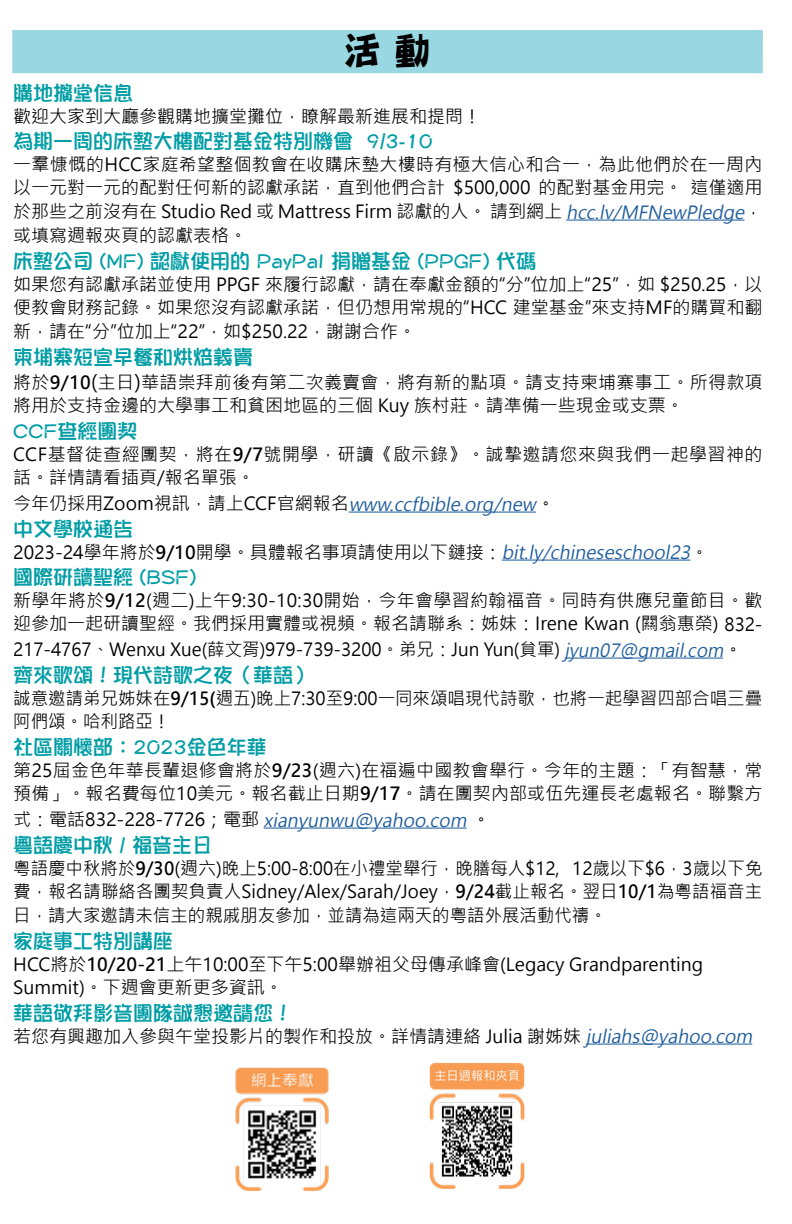
<style>
.page{position:relative;width:792px;height:1224px;background:#fff}
.page>*{position:absolute;margin:0;border:0;box-sizing:border-box;transform-origin:0 0}
.t1{font:38px "DF Ping Ju W7 WINP BF";color:#000}
.t2{font:20px "DF Cai Dai W7 WINP BF";color:#009da5}
.t3{font:18px/24px "Microsoft Jheng Hei UI Regular";color:#000}
.t4{font:18px/24px "Microsoft Jheng Hei UI Regular";letter-spacing:.025em;color:#000}
.s1{font-style:italic;color:#215e9e}
.s2{font-family:"Microsoft Jheng Hei UI Bold"}
.s3{font-size:20px}
</style>
<div class="page">
<div style="left:12px;top:30px;width:751px;height:43px;background:#99d8e2"></div>
<hr style="left:566px;top:220px;width:178px;height:1px;background:#215e9e">
<hr style="left:349px;top:512px;width:187px;height:1px;background:#215e9e">
<hr style="left:502px;top:560px;width:188px;height:1px;background:#215e9e">
<hr style="left:564px;top:658px;width:159px;height:1px;background:#215e9e">
<hr style="left:264px;top:828px;width:203px;height:1px;background:#215e9e">
<hr style="left:586px;top:1044px;width:166px;height:1px;background:#215e9e">
<img style="left:235px;top:1067px;width:94px;height:124px">
<img style="left:429px;top:1062px;width:96px;height:127px">
<h1 class="t1" style="left:343px;top:32px;width:90px">活 動</h1>
<p class="t2" style="left:13px;top:82px;width:121px">購地擴堂信息</p>
<p class="t3" style="left:13px;top:104px;width:469px">歡迎大家到大廳參觀購地擴堂攤位，瞭解最新進展和提問！</p>
<p class="t2" style="left:13px;top:130px;width:421px">為期一周的床墊大樓配對基金特別機會 9/3-10</p>
<p class="t3" style="left:13px;top:152px;width:751px;text-align:justify">一羣慷慨的HCC家庭希望整個教會在收購床墊大樓時有極大信心和合一，為此他們於在一周內以一元對一元的配對任何新的認獻承諾，直到他們合計 $500,000 的配對基金用完。 這僅適用於那些之前沒有在 Studio Red 或 Mattress Firm 認獻的人。 請到網上 <span class="s1">hcc.lv/MFNewPledge</span>，或填寫週報夾頁的認獻表格。</p>
<p class="t2" style="left:13px;top:250px;width:524px">床墊公司 (MF) 認獻使用的 PayPal 捐贈基金 (PPGF) 代碼</p>
<p class="t3" style="left:13px;top:272px;width:751px;text-align:justify">如果您有認獻承諾並使用 PPGF 來履行認獻，請在奉獻金額的“分”位加上“25”，如 $250.25，以便教會財務記錄。如果您沒有認獻承諾，但仍想用常規的“HCC 建堂基金”來支持MF的購買和翻新，請在“分”位加上“22”，如$250.22，謝謝合作。</p>
<p class="t2" style="left:13px;top:346px;width:241px">柬埔寨短宣早餐和烘焙義賣</p>
<p class="t3" style="left:13px;top:370px;width:751px">將於<span class="s2">9/10</span><span class="s3">(</span>主日<span class="s3">)</span>華語崇拜前後有第二次義賣會，將有新的點項。請支持柬埔寨事工。所得款項將用於支持金邊的大學事工和貧困地區的三個 Kuy 族村莊。請凖備一些現金或支票。</p>
<p class="t2" style="left:13px;top:420px;width:126px">CCF查經團契</p>
<p class="t4" style="left:13px;top:442px;width:751px">CCF基督徒查經團契，將在<span class="s2">9/7</span>號開學，研讀《啟示錄》。誠摯邀請您來與我們一起學習神的話。詳情請看插頁/報名單張。</p>
<p class="t3" style="left:13px;top:492px;width:544px">今年仍採用Zoom視訊，請上CCF官網報名<span class="s1">www.ccfbible.org/new</span><span class="s3">。</span></p>
<p class="t2" style="left:13px;top:518px;width:121px">中文學校通告</p>
<p class="t3" style="left:13px;top:540px;width:697px">2023-24學年將於<span class="s2">9/10</span>開學。具體報名事項請使用以下鏈接：<span class="s1">bit.ly/chineseschool23</span>。</p>
<p class="t2" style="left:13px;top:566px;width:184px">國際研讀聖經 (BSF)</p>
<p class="t3" style="left:13px;top:588px;width:751px">新學年將於<span class="s2">9/12</span>(週二)上午9:30-10:30開始，今年會學習約翰福音。同時有供應兒童節目。歡迎參加一起研讀聖經。我們採用實體或視頻。報名請聯系：姊妹：Irene Kwan (闗翁惠榮) 832-</p>
<p class="t3" style="left:13px;top:638px;width:731px">217-4767、Wenxu Xue(薛文胥)979-739-3200。弟兄：Jun Yun(貟軍) <span class="s1">jyun07@gmail.com</span><span class="s3">。</span></p>
<p class="t2" style="left:13px;top:664px;width:301px">齊來歌頌！現代詩歌之夜（華語）</p>
<p class="t3" style="left:13px;top:686px;width:750px">誠意邀請弟兄姊妹在<span class="s2">9/15(</span>週五)晚上7:30至9:00一同來頌唱現代詩歌，也將一起學習四部合唱三疊阿們頌。哈利路亞！</p>
<p class="t2" style="left:13px;top:736px;width:255px">社區關懷部：2023金色年華</p>
<p class="t3" style="left:13px;top:758px;width:751px">第25屆金色年華長輩退修會將於<span class="s2">9/23</span>(週六)在福遍中國教會舉行。今年的主題：「有智慧，常預備」。報名費每位10美元。報名截止日期<span class="s2">9/17</span>。請在團契內部或伍先運長老處報名。聯繫方</p>
<p class="t3" style="left:13px;top:808px;width:479px">式：電話832-228-7726；電郵 <span class="s1">xianyunwu@yahoo.com</span><span class="s3">。</span></p>
<p class="t2" style="left:13px;top:834px;width:200px">粵語慶中秋 / 福音主日</p>
<p class="t3" style="left:13px;top:856px;width:751px;text-align:justify">粵語慶中秋將於<span class="s2">9/30</span>(週六)晚上5:00-8:00在小禮堂舉行，晚膳每人$12, 12歲以下$6，3歲以下免費，報名請聯絡各團契負責人Sidney/Alex/Sarah/Joey，<span class="s2">9/24</span>截止報名。翌日<span class="s2">10/1</span>為粵語福音主日，請大家邀請未信主的親戚朋友參加，並請為這兩天的粵語外展活動代禱。</p>
<p class="t2" style="left:13px;top:930px;width:161px">家庭事工特別講座</p>
<p class="t3" style="left:13px;top:952px;width:692px">HCC將於<span class="s2">10/20-21</span>上午10:00至下午5:00舉辦祖父母傳承峰會(Legacy Grandparenting<br>Summit)。下週會更新更多資訊。</p>
<p class="t2" style="left:13px;top:1002px;width:281px">華語敬拜影音團隊誠懇邀請您！</p>
<p class="t3" style="left:13px;top:1024px;width:744px">若您有興趣加入參與午堂投影片的製作和投放。詳情請連絡 Julia 謝姊妹 <span class="s1">juliahs@yahoo.com</span></p>
</div>
